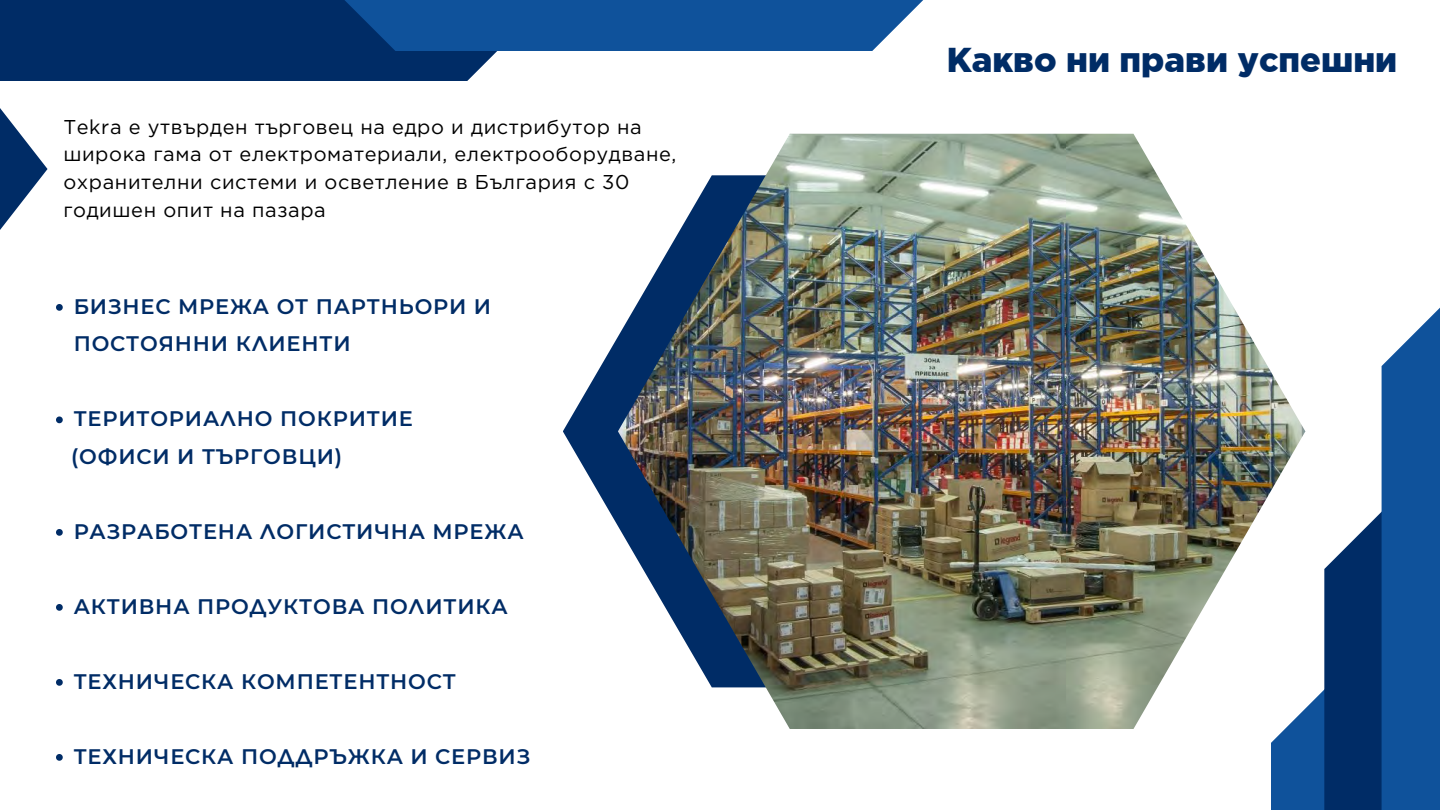
<style>
.page{position:relative;width:1440px;height:810px;background:#fff}
.page>*{position:absolute;margin:0;border:0;box-sizing:border-box;transform-origin:0 0}
.t1{font:900 34.4px "Gotham Pro";color:#002c66}
.t2{font:600 21px/37.5px "Montserrat";letter-spacing:.04em;color:#002c66}
.t3{font:20px/27.8px "Gotham Pro";letter-spacing:.03em;color:#000}
</style>
<div class="page">
<div style="left:1271px;top:669px;width:169px;height:141px;background:#0f529b"></div>
<svg style="left:1324px;top:495px;width:58px;height:315px;fill:#002c66"></svg>
<div style="left:1382px;top:292px;width:58px;height:518px;background:#0f529b"></div>
<svg style="left:563px;top:336px;width:55px;height:190px"></svg>
<img style="left:618px;top:134px;width:687px;height:595px">
<div style="left:0;top:0;width:542px;height:81px;background:#002c66"></div>
<svg style="left:345px;top:0;width:578px;height:51px;fill:#0f529b"></svg>
<svg style="left:0;top:108px;width:48px;height:122px"></svg>
<svg style="left:56px;top:304px;width:7px;height:7px"></svg>
<svg style="left:56px;top:417px;width:7px;height:6px"></svg>
<svg style="left:56px;top:529px;width:7px;height:7px"></svg>
<svg style="left:56px;top:604px;width:7px;height:7px"></svg>
<svg style="left:56px;top:679px;width:7px;height:7px"></svg>
<svg style="left:56px;top:754px;width:7px;height:7px"></svg>
<p class="t3" style="left:63px;top:114px;width:615px">Tekra е утвърден търговец на едро и дистрибутор на широка гама от електроматериали, електрооборудване,</p>
<p class="t3" style="left:63px;top:170px;width:568px">охранителни системи и осветление в България с 30 годишен опит на пазара</p>
<p class="t2" style="left:74px;top:287px;width:419px">БИЗНЕС МРЕЖА ОТ ПАРТНЬОРИ И<br>ПОСТОЯННИ КЛИЕНТИ</p>
<p class="t2" style="left:74px;top:400px;width:341px">ТЕРИТОРИАЛНО ПОКРИТИЕ</p>
<p class="t2" style="left:71px;top:437px;width:272px">(ОФИСИ И ТЪРГОВЦИ)</p>
<p class="t2" style="left:74px;top:512px;width:452px">РАЗРАБОТЕНА ЛОГИСТИЧНА МРЕЖА</p>
<p class="t2" style="left:74px;top:587px;width:436px">АКТИВНА ПРОДУКТОВА ПОЛИТИКА</p>
<p class="t2" style="left:74px;top:662px;width:384px">ТЕХНИЧЕСКА КОМПЕТЕНТНОСТ</p>
<p class="t2" style="left:74px;top:737px;width:458px">ТЕХНИЧЕСКА ПОДДРЪЖКА И СЕРВИЗ</p>
<p class="t1" style="left:947px;top:40px;width:452px">Какво ни прави успешни</p>
</div>
